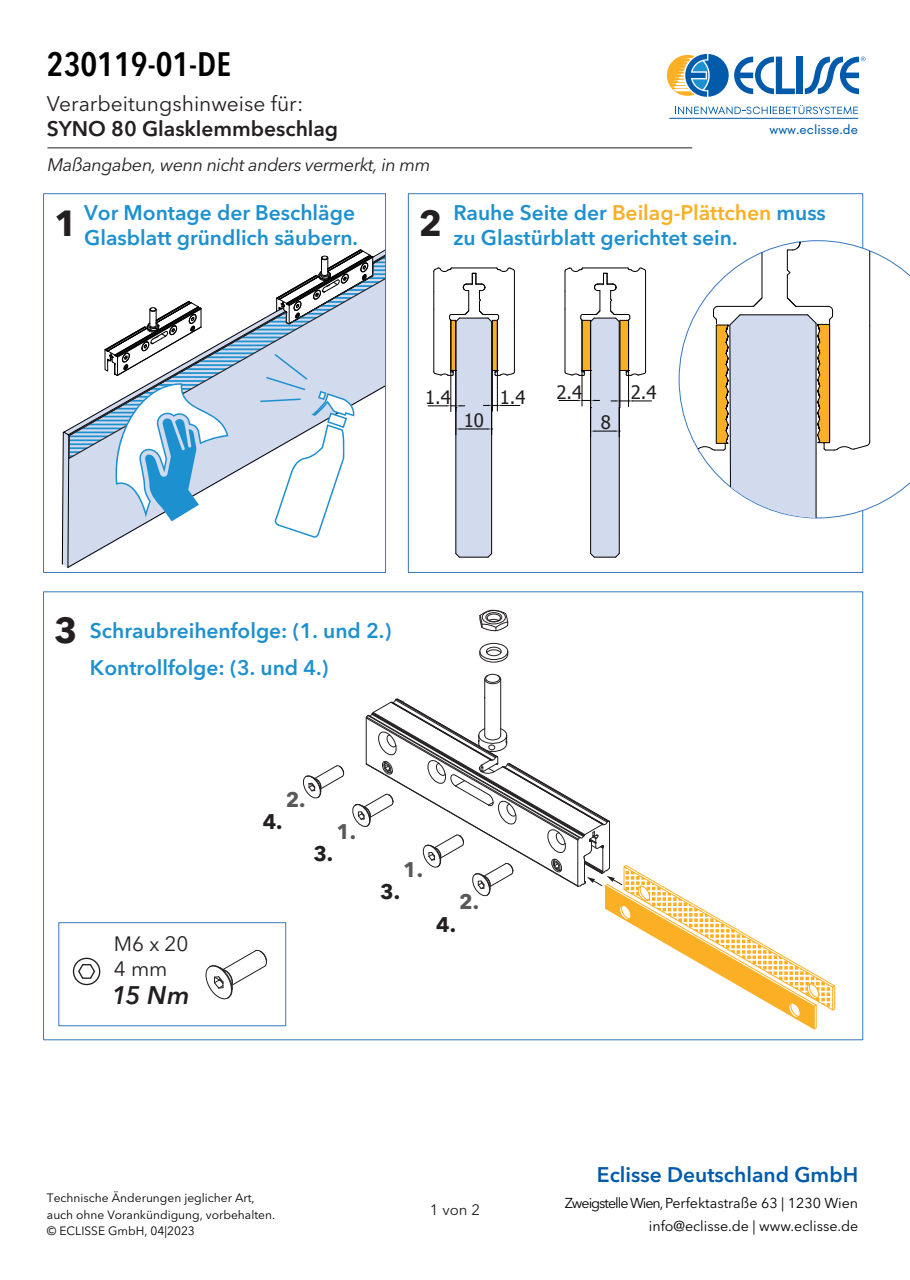
<style>
.page{position:relative;width:910px;height:1280px;background:#fff}
.page>*{position:absolute;margin:0;border:0;box-sizing:border-box;transform-origin:0 0}
.t1{font:700 36px "Avenir Next LT Pro";color:#231f20}
.t2{font:600 condensed 33.6px "Avenir Next LT Pro";color:#000001}
.t3{font:italic 600 25.2px "Avenir Next LT Pro";color:#231f20}
.t4{font:600 21px/25.2px "Avenir Next LT Pro";color:#1d90d0}
.t5{font:21px "Avenir Next LT Pro";color:#231f20}
.t6{font:600 21px "Avenir Next LT Pro";color:#231f20}
.t7{font:600 21px "Avenir Next LT Pro";color:#015aaa}
.t8{font:700 21px "Avenir Next LT Pro";color:#57585a}
.t9{font:700 21px "Avenir Next LT Pro";color:#231f20}
.t10{font:20.7px/24.2px "Avenir Next LT Pro";color:#231f20}
.t11{font:18.6px "Tahoma";color:#231f20}
.t12{font:italic 18px "Avenir Next LT Pro";letter-spacing:-.025em;color:#231f20}
.t13{font:15px "Soin Sans Pro";color:#015aaa}
.t14{font:15px "Avenir Next LT Pro";color:#231f20}
.t15{font:14.25px/22.5px "Avenir Next LT Pro";color:#000001;text-align:right}
.t16{font:12px/16.5px "Avenir Next LT Pro";color:#000001}
.s1{color:#fbaf25}
</style>
<div class="page">
<svg style="left:61px;top:229px;width:325px;height:339px"></svg>
<hr style="left:669px;top:118px;width:189px;height:1px;background:#015aaa">
<div style="left:797px;top:57px;width:6px;height:37px;background:#015aaa"></div>
<svg style="left:666px;top:53px;width:129px;height:44px"></svg>
<svg style="left:805px;top:57px;width:60px;height:37px"></svg>
<svg style="left:675px;top:105px;width:183px;height:9px"></svg>
<hr style="left:47px;top:148px;width:645px;height:1px;background:#231f20">
<svg style="left:559px;top:267px;width:93px;height:291px"></svg>
<svg style="left:428px;top:267px;width:92px;height:291px"></svg>
<svg style="left:679px;top:240px;width:231px;height:269px"></svg>
<svg style="left:697px;top:242px;width:173px;height:276px"></svg>
<svg style="left:205px;top:949px;width:62px;height:51px"></svg>
<svg style="left:77px;top:963px;width:19px;height:16px"></svg>
<div style="left:73px;top:958px;width:27px;height:27px;border:1px solid #231f20;border-radius:50%"></div>
<div style="left:58px;top:922px;width:228px;height:104px;border:1px solid #3778bd"></div>
<div style="left:485px;top:674px;width:15px;height:9px;border:1px solid #231f20;border-radius:50%"></div>
<svg style="left:484px;top:675px;width:18px;height:10px"></svg>
<hr style="left:484px;top:679px;width:1px;height:56px;background:#231f20">
<hr style="left:500px;top:679px;width:1px;height:56px;background:#231f20">
<svg style="left:479px;top:609px;width:30px;height:22px"></svg>
<div style="left:486px;top:647px;width:15px;height:9px;border:1px solid #231f20;border-radius:50%"></div>
<div style="left:479px;top:643px;width:29px;height:17px;border:1px solid #231f20;border-radius:50%"></div>
<svg style="left:479px;top:649px;width:29px;height:14px"></svg>
<svg style="left:303px;top:765px;width:41px;height:34px"></svg>
<svg style="left:352px;top:696px;width:484px;height:334px"></svg>
<h2 class="t2" style="left:47px;top:43px;width:186px">230119-01-DE</h2>
<p class="t5" style="left:47px;top:91px;width:258px">Verarbeitungshinweise für:</p>
<p class="t6" style="left:47px;top:116px;width:293px">SYNO 80 Glasklemmbeschlag</p>
<p class="t13" style="left:769px;top:120px;width:90px">www.eclisse.de</p>
<p class="t12" style="left:47px;top:154px;width:385px">Maßangaben, wenn nicht anders vermerkt, in mm</p>
<p class="t4" style="left:84px;top:200px;width:275px">Vor Montage der Beschläge<br>Glasblatt gründlich säubern.</p>
<p class="t4" style="left:419px;top:200px;width:409px;text-indent:35px">Rauhe Seite der <span class="s1">Beilag-Plättchen</span> muss<br><sup>2</sup> zu Glastürblatt gerichtet sein.</p>
<h1 class="t1" style="left:54px;top:201px;width:25px">1</h1>
<p class="t11" style="left:556px;top:380px;width:27px">2.4</p>
<p class="t11" style="left:631px;top:380px;width:27px">2.4</p>
<p class="t11" style="left:425px;top:385px;width:27px">1.4</p>
<p class="t11" style="left:500px;top:385px;width:27px">1.4</p>
<p class="t11" style="left:464px;top:408px;width:22px">10</p>
<p class="t11" style="left:601px;top:410px;width:12px">8</p>
<h1 class="t1" style="left:54px;top:608px;width:25px">3</h1>
<p class="t4" style="left:90px;top:611px;width:303px;line-height:37.8px">Schraubreihenfolge: (1. und 2.)<br>Kontrollfolge: (3. und 4.)</p>
<p class="t10" style="left:114px;top:932px;width:76px">M6 x 20<br>4 mm</p>
<p class="t3" style="left:112px;top:980px;width:79px">15 Nm</p>
<p class="t8" style="left:286px;top:786px;width:21px">2.</p>
<p class="t9" style="left:263px;top:809px;width:21px">4.</p>
<p class="t8" style="left:336px;top:818px;width:21px">1.</p>
<p class="t9" style="left:313px;top:841px;width:21px">3.</p>
<p class="t8" style="left:403px;top:856px;width:21px">1.</p>
<p class="t9" style="left:380px;top:878px;width:21px">3.</p>
<p class="t8" style="left:459px;top:889px;width:21px">2.</p>
<p class="t9" style="left:436px;top:911px;width:21px">4.</p>
<p class="t7" style="left:597px;top:1162px;width:263px">Eclisse Deutschland GmbH</p>
<p class="t16" style="left:47px;top:1189px;width:230px">Technische Änderungen jeglicher Art, auch ohne Vorankündigung, vorbehalten. © ECLISSE GmbH, 04|2023</p>
<p class="t15" style="left:565px;top:1192px;width:295px">Zweigstelle Wien, Perfektastraße 63 | 1230 Wien info@eclisse.de | www.eclisse.de</p>
<p class="t14" style="left:430px;top:1200px;width:52px">1 von 2</p>
</div>
